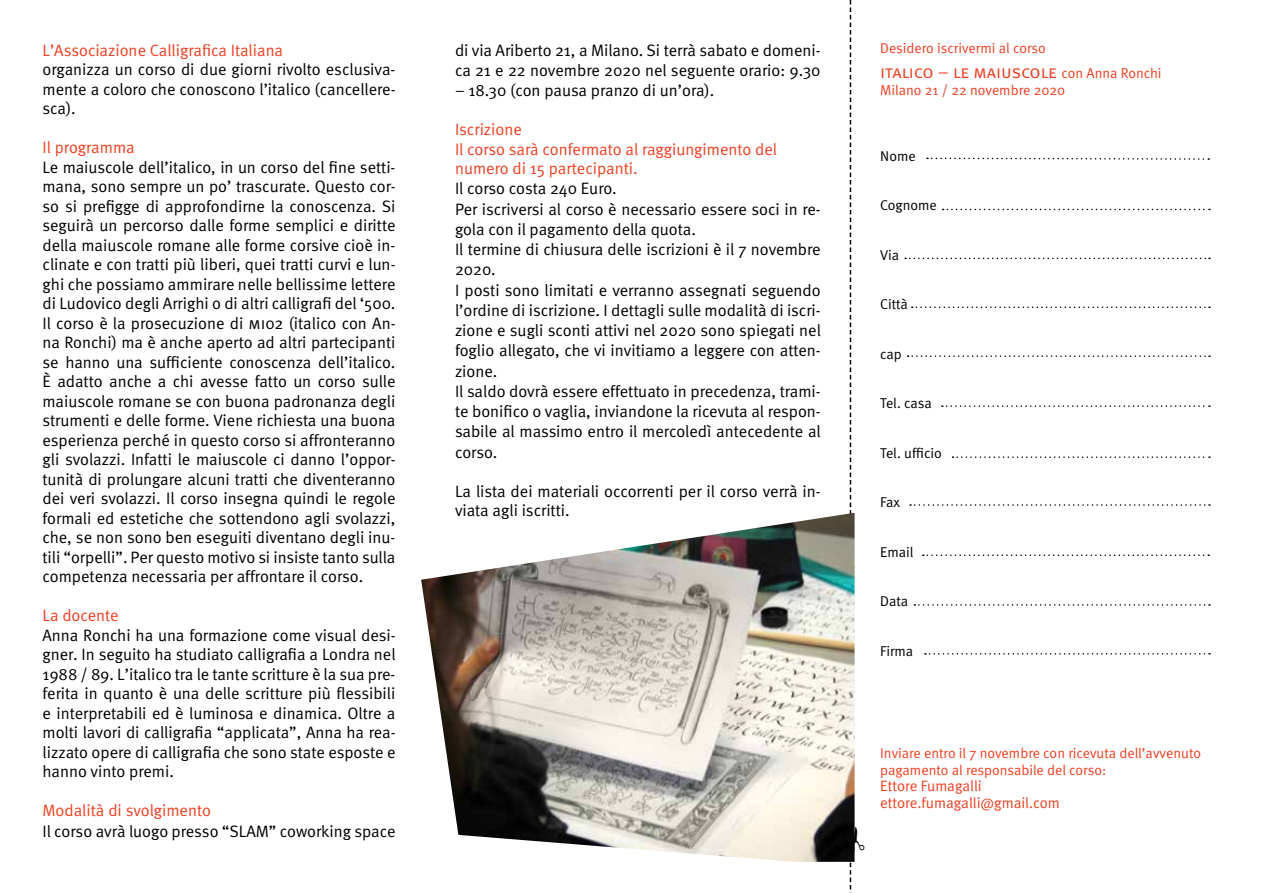
<style>
.page{position:relative;width:1263px;height:893px;background:#fff}
.page>*{position:absolute;margin:0;border:0;box-sizing:border-box;transform-origin:0 0}
.t1{font:18px "Meta Normal Caps";letter-spacing:-.005em;color:#ef4123}
.t2{font:16.5px/19.5px "Meta Normal";color:#000;text-align:justify}
.t3{font:16.5px/19.5px "Meta Normal";color:#ef4123}
.t4{font:15px/16.5px "Meta Normal";letter-spacing:-.005em;color:#ef4123}
.t5{font:14.25px/17.1px "Meta Normal";color:#ef4123}
.t6{font:14.25px "Meta Normal";color:#000}
.s1{font-family:"Meta Normal Caps"}
.s2{font-family:"Meta Normal";font-size:14.25px}
</style>
<div class="page">
<svg style="left:927px;top:157px;width:282px;height:3px"></svg>
<svg style="left:943px;top:209px;width:267px;height:1px"></svg>
<svg style="left:905px;top:258px;width:305px;height:1px"></svg>
<svg style="left:912px;top:306px;width:298px;height:2px"></svg>
<svg style="left:908px;top:355px;width:302px;height:2px"></svg>
<svg style="left:942px;top:405px;width:268px;height:2px"></svg>
<svg style="left:952px;top:456px;width:258px;height:2px"></svg>
<svg style="left:910px;top:504px;width:300px;height:2px"></svg>
<svg style="left:923px;top:554px;width:286px;height:2px"></svg>
<svg style="left:914px;top:604px;width:296px;height:2px"></svg>
<svg style="left:925px;top:653px;width:285px;height:2px"></svg>
<img style="left:421px;top:513px;width:428px;height:349px">
<svg style="left:849px;top:0;width:6px;height:893px"></svg>
<p class="t3" style="left:43px;top:40px;width:242px">L’Associazione Calligrafica Italiana</p>
<p class="t2" style="left:43px;top:59px;width:354px">organizza un corso di due giorni rivolto esclusiva&shy;mente a coloro che conoscono l’italico (cancellere&shy;sca).</p>
<p class="t3" style="left:43px;top:137px;width:94px">Il programma</p>
<p class="t2" style="left:43px;top:157px;width:354px">Le maiuscole dell’italico, in un corso del fine setti&shy;mana, sono sempre un po’ trascurate. Questo cor&shy;so si prefigge di approfondirne la conoscenza. Si seguirà un percorso dalle forme semplici e diritte della maiuscole romane alle forme corsive cioè in&shy;clinate e con tratti più liberi, quei tratti curvi e lun&shy;ghi che possiamo ammirare nelle bellissime lettere di Ludovico degli Arrighi o di altri calligrafi del ‘500.<br>Il corso è la prosecuzione di <span class="s1">mi</span>02 (italico con An&shy;na Ronchi) ma è anche aperto ad altri partecipanti se hanno una sufficiente conoscenza dell’italico.<br>È adatto anche a chi avesse fatto un corso sulle maiuscole romane se con buona padronanza degli strumenti e delle forme. Viene richiesta una buona esperienza perché in questo corso si affronteranno gli svolazzi. Infatti le maiuscole ci danno l’oppor&shy;tunità di prolungare alcuni tratti che diventeranno dei veri svolazzi. Il corso insegna quindi le regole formali ed estetiche che sottendono agli svolazzi, che, se non sono ben eseguiti diventano degli inu&shy;tili “orpelli”. Per questo motivo si insiste tanto sulla competenza necessaria per affrontare il corso.</p>
<p class="t3" style="left:43px;top:606px;width:78px">La docente</p>
<p class="t2" style="left:43px;top:625px;width:355px">Anna Ronchi ha una formazione come visual desi&shy;gner. In seguito ha studiato calligrafia a Londra nel 1988 / 89. L’italico tra le tante scritture è la sua pre&shy;ferita in quanto è una delle scritture più flessibili e interpretabili ed è luminosa e dinamica. Oltre a molti lavori di calligrafia “applicata”, Anna ha rea&shy;lizzato opere di calligrafia che sono state esposte e hanno vinto premi.</p>
<p class="t3" style="left:43px;top:801px;width:170px">Modalità di svolgimento</p>
<p class="t2" style="left:43px;top:821px;width:354px">Il corso avrà luogo presso “SLAM” coworking space</p>
<p class="t2" style="left:455px;top:40px;width:367px;line-height:20.2px">di via Ariberto 21, a Milano. Si terrà sabato e domeni&shy;ca 21 e 22 novembre 2020 nel seguente orario: 9.30</p>
<p class="t2" style="left:455px;top:80px;width:261px">– 18.30 (con pausa pranzo di un’ora).</p>
<p class="t3" style="left:455px;top:119px;width:324px">Iscrizione<br>Il corso sarà confermato al raggiungimento del numero di 15 partecipanti.</p>
<p class="t2" style="left:455px;top:178px;width:367px;line-height:20.2px;text-align:left">Il corso costa 240 Euro.<br>Per iscriversi al corso è necessario essere soci in re&shy;gola con il pagamento della quota.<br>Il termine di chiusura delle iscrizioni è il 7 novembre 2020.<br>I posti sono limitati e verranno assegnati seguendo l’ordine di iscrizione. I dettagli sulle modalità di iscri&shy;zione e sugli sconti attivi nel 2020 sono spiegati nel foglio allegato, che vi invitiamo a leggere con atten&shy;zione.<br>Il saldo dovrà essere effettuato in precedenza, trami&shy;te bonifico o vaglia, inviandone la ricevuta al respon&shy;sabile al massimo entro il mercoledì antecedente al corso.</p>
<p class="t2" style="left:455px;top:481px;width:367px">La lista dei materiali occorrenti per il corso verrà in&shy;viata agli iscritti.</p>
<p class="t5" style="left:880px;top:39px;width:167px">Desidero iscrivermi al corso</p>
<p class="t1" style="left:880px;top:61px;width:283px">italico – le maiuscole <span class="s2">con Anna Ronchi</span></p>
<p class="t5" style="left:880px;top:81px;width:186px">Milano 21 / 22 novembre 2020</p>
<p class="t6" style="left:880px;top:148px;width:37px">Nome</p>
<p class="t6" style="left:880px;top:197px;width:58px">Cognome</p>
<p class="t6" style="left:880px;top:247px;width:20px">Via</p>
<p class="t6" style="left:880px;top:296px;width:29px">Città</p>
<p class="t6" style="left:880px;top:346px;width:23px">cap</p>
<p class="t6" style="left:880px;top:395px;width:53px">Tel. casa</p>
<p class="t6" style="left:880px;top:445px;width:63px">Tel. ufficio</p>
<p class="t6" style="left:880px;top:494px;width:21px">Fax</p>
<p class="t6" style="left:880px;top:544px;width:35px">Email</p>
<p class="t6" style="left:880px;top:593px;width:29px">Data</p>
<p class="t6" style="left:880px;top:643px;width:35px">Firma</p>
<p class="t5" style="left:880px;top:744px;width:322px">Inviare entro il 7 novembre con ricevuta dell’avvenuto pagamento al responsabile del corso:</p>
<p class="t4" style="left:880px;top:778px;width:181px">Ettore Fumagalli ettore.fumagalli@gmail.com</p>
</div>
